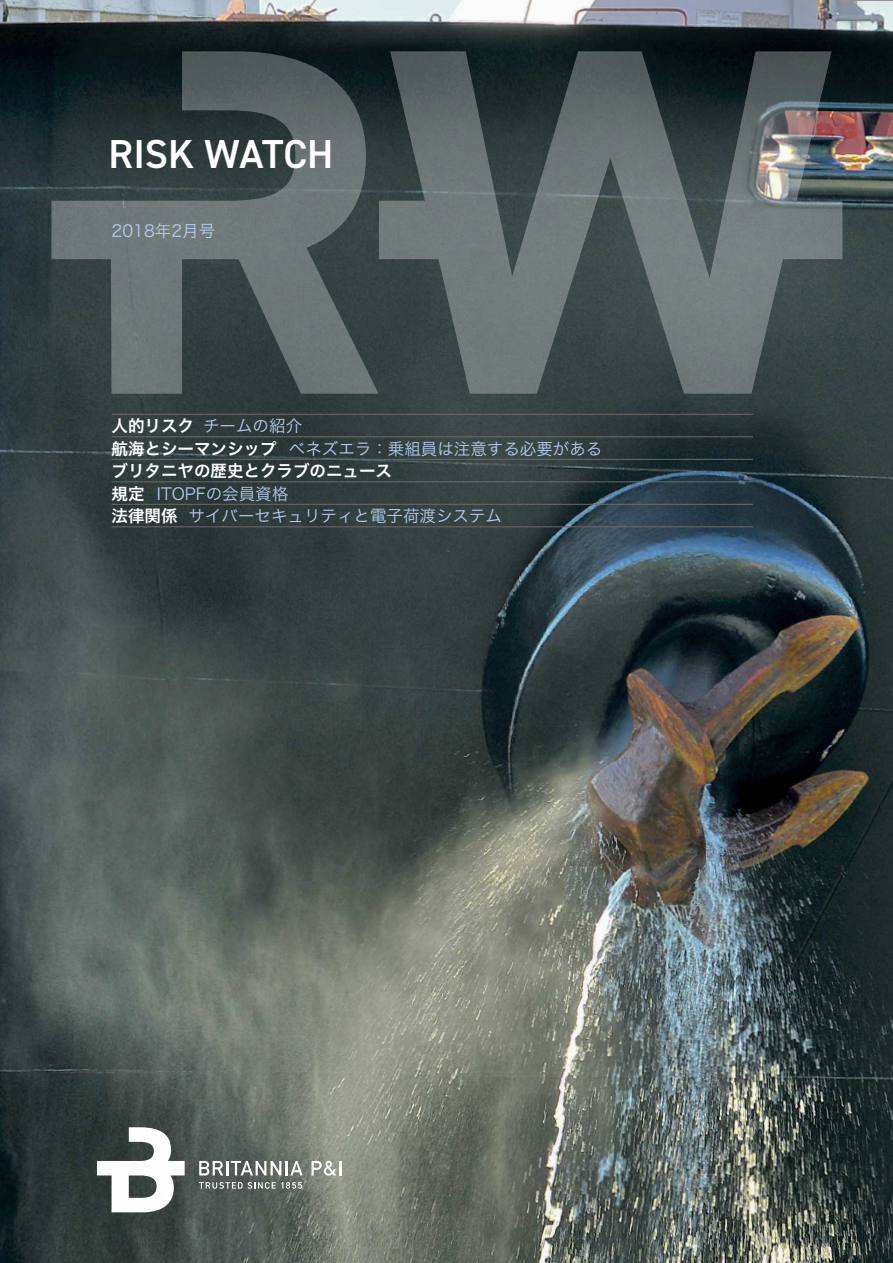
<style>
.page{position:relative;width:893px;height:1263px;background:#fff}
.page>*{position:absolute;margin:0;border:0;box-sizing:border-box;transform-origin:0 0}
.t1{font:600 40.5px "DIN2014";color:#fff}
.t2{font:16.5px/22.5px "Hira Kaku Pro W3";color:#b2cced}
.t3{font:16.5px "Hira Kaku Pro W6";color:#fff}
.s1{font-family:"Hira Kaku Pro W6";color:#fff}
</style>
<div class="page">
<img style="left:0;top:0;width:893px;height:1263px">
<svg style="left:51px;top:51px;width:791px;height:343px;background:#4e5959"></svg>
<hr style="left:112px;top:414px;width:641px;height:1px;background:#6a6969">
<hr style="left:112px;top:436px;width:641px;height:1px;background:#6a6969">
<hr style="left:112px;top:459px;width:641px;height:1px;background:#6a6969">
<hr style="left:112px;top:481px;width:641px;height:1px;background:#6a6969">
<hr style="left:112px;top:504px;width:641px;height:1px;background:#6a6969">
<hr style="left:112px;top:526px;width:641px;height:1px;background:#6a6969">
<svg style="left:199px;top:1161px;width:82px;height:14px"></svg>
<hr style="left:285px;top:1161px;width:3px;height:14px;background:#fefefe">
<svg style="left:290px;top:1161px;width:13px;height:14px"></svg>
<svg style="left:312px;top:1161px;width:24px;height:15px"></svg>
<hr style="left:339px;top:1161px;width:3px;height:14px;background:#fefefe">
<svg style="left:97px;top:1127px;width:88px;height:85px"></svg>
<svg style="left:199px;top:1182px;width:103px;height:7px"></svg>
<h1 class="t1" style="left:109px;top:140px;width:226px">RISK WATCH</h1>
<p class="t2" style="left:112px;top:219px;width:105px">2018年2月号</p>
<p class="t2" style="left:112px;top:414px;width:492px"><span class="s1">人的リスク</span>チームの紹介<br><span class="s1">航海とシーマンシップ</span> ベネズエラ：乗組員は注意する必要がある</p>
<p class="t3" style="left:112px;top:456px;width:282px">ブリタニヤの歴史とクラブのニュース</p>
<p class="t2" style="left:112px;top:481px;width:392px"><span class="s1">規定</span> ITOPFの会員資格<br><span class="s1">法律関係</span> サイバーセキュリティと電子荷渡システム</p>
</div>
